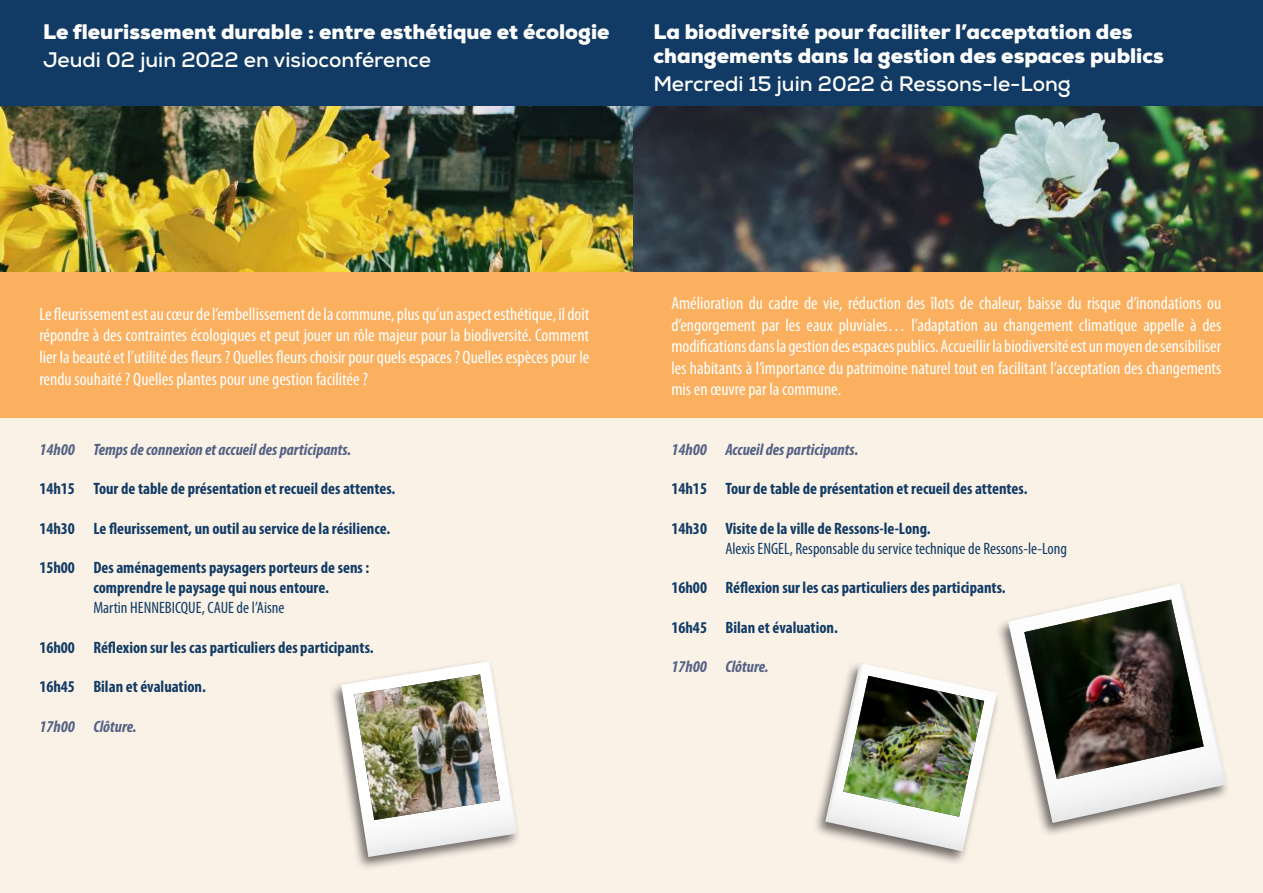
<style>
.page{position:relative;width:1263px;height:893px;background:#faf2e7}
.page>*{position:absolute;margin:0;border:0;box-sizing:border-box;transform-origin:0 0}
.t1{font:900 21px/23.4px "Nexa";color:#fff}
.t2{font:700 21px "Nexa";color:#fff}
.t3{font:condensed 18px/21.6px "Myriad Pro";color:#fff;text-align:justify}
.t4{font:700 condensed 16.5px/19.8px "Myriad Pro";color:#113b65}
.t5{font:italic 700 condensed 16.5px "Myriad Pro";color:#536184}
.t6{font:condensed 16.5px "Myriad Pro";color:#113b65}
</style>
<div class="page">
<img style="left:632px;top:105px;width:631px;height:168px">
<img style="left:0;top:105px;width:632px;height:168px">
<div style="left:0;top:0;width:1263px;height:105px;background:#113b65"></div>
<div style="left:620px;top:273px;width:643px;height:145px;background:#fab05f"></div>
<div style="left:0;top:273px;width:631px;height:145px;background:#fab05f"></div>
<div style="left:994px;top:580px;width:235px;height:256px;background:#231f20;opacity:.65"></div>
<img style="left:1008px;top:583px;width:219px;height:240px">
<img style="left:1024px;top:600px;width:180px;height:179px">
<div style="left:811px;top:659px;width:188px;height:206px;background:#231f20;opacity:.65"></div>
<img style="left:825px;top:663px;width:172px;height:188px">
<img style="left:843px;top:676px;width:141px;height:141px">
<div style="left:328px;top:658px;width:192px;height:213px;background:#231f20;opacity:.65"></div>
<img style="left:341px;top:661px;width:176px;height:196px">
<img style="left:354px;top:674px;width:146px;height:146px">
<p class="t1" style="left:43px;top:20px;width:568px">Le fleurissement durable : entre esthétique et écologie</p>
<p class="t2" style="left:43px;top:47px;width:389px">Jeudi 02 juin 2022 en visioconférence</p>
<p class="t1" style="left:653px;top:20px;width:512px">La biodiversité pour faciliter l’acceptation des changements dans la gestion des espaces publics</p>
<p class="t2" style="left:653px;top:70px;width:419px">Mercredi 15 juin 2022 à Ressons-le-Long</p>
<p class="t3" style="left:39px;top:303px;width:551px">Le fleurissement est au cœur de l’embellissement de la commune, plus qu’un aspect esthétique, il doit répondre à des contraintes écologiques et peut jouer un rôle majeur pour la biodiversité. Comment lier la beauté et l’utilité des fleurs ? Quelles fleurs choisir pour quels espaces ? Quelles espèces pour le rendu souhaité ? Quelles plantes pour une gestion facilitée ?</p>
<p class="t5" style="left:39px;top:439px;width:313px">14h00 Temps de connexion et accueil des participants.</p>
<p class="t4" style="left:39px;top:478px;width:358px">14h15 Tour de table de présentation et recueil des attentes.</p>
<p class="t4" style="left:39px;top:518px;width:353px">14h30 Le fleurissement, un outil au service de la résilience.</p>
<p class="t4" style="left:93px;top:558px;width:277px;text-indent:-54px">15h00 Des aménagements paysagers porteurs de sens : comprendre le paysage qui nous entoure.</p>
<p class="t6" style="left:93px;top:598px;width:193px">Martin HENNEBICQUE, CAUE de l’Aisne</p>
<p class="t4" style="left:39px;top:637px;width:336px">16h00 Réflexion sur les cas particuliers des participants.</p>
<p class="t4" style="left:39px;top:676px;width:168px">16h45 Bilan et évaluation.</p>
<p class="t5" style="left:39px;top:716px;width:99px">17h00 Clôture.</p>
<p class="t3" style="left:671px;top:292px;width:551px">Amélioration du cadre de vie, réduction des îlots de chaleur, baisse du risque d’inondations ou d’engorgement par les eaux pluviales… l’adaptation au changement climatique appelle à des modifications dans la gestion des espaces publics. Accueillir la biodiversité est un moyen de sensibiliser les habitants à l’importance du patrimoine naturel tout en facilitant l’acceptation des changements mis en œuvre par la commune.</p>
<p class="t5" style="left:671px;top:439px;width:189px">14h00 Accueil des participants.</p>
<p class="t4" style="left:671px;top:478px;width:358px">14h15 Tour de table de présentation et recueil des attentes.</p>
<p class="t4" style="left:671px;top:518px;width:261px">14h30 Visite de la ville de Ressons-le-Long.</p>
<p class="t6" style="left:725px;top:538px;width:343px">Alexis ENGEL, Responsable du service technique de Ressons-le-Long</p>
<p class="t4" style="left:671px;top:577px;width:336px">16h00 Réflexion sur les cas particuliers des participants.</p>
<p class="t4" style="left:671px;top:617px;width:168px">16h45 Bilan et évaluation.</p>
<p class="t5" style="left:671px;top:657px;width:99px">17h00 Clôture.</p>
</div>
